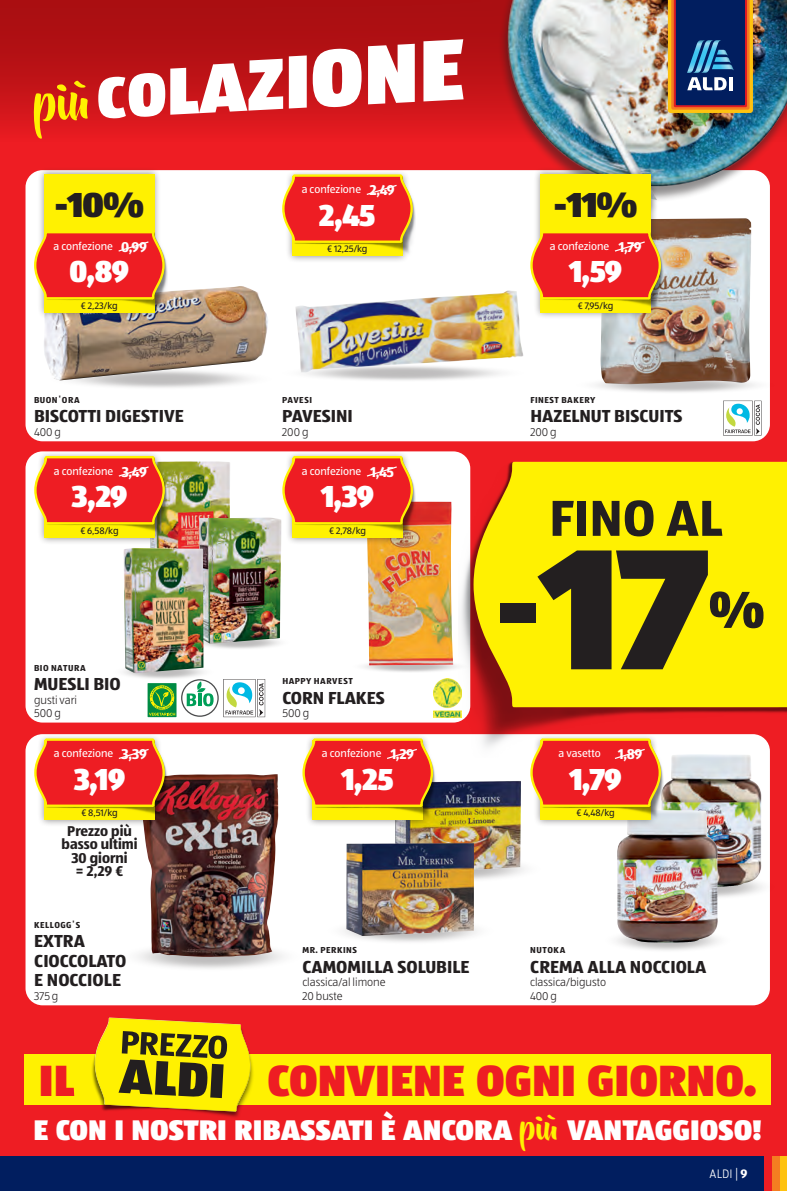
<style>
.page{position:relative;width:787px;height:1191px;background:#ee1d23}
.page>*{position:absolute;margin:0;border:0;box-sizing:border-box;transform-origin:0 0}
.co_Produktname{font:900 178.05px "ALDISUEDOT";color:#231f20}
.co_Produktname-2{font:700 52.35px "ALDISUEDOT";color:#231f20}
.t1{font:51px "Beyond The Mountains";color:#fff101;scale:.95 1}
.t2{font:900 45.3px "ALDISUEDOT";color:#ee1d23}
.t3{font:900 36px "ALDISUEDOT";color:#231f20}
.t4{font:900 31.5px "ALDISUEDOT";letter-spacing:-.035em;color:#fff;scale:.95 1}
.t5{font:900 29.4px "ALDISUEDOT";color:#fff}
.co_Produktname-3{font:700 18px/19.5px "ALDISUEDOT";color:#231f20}
.t6{font:700 14.7px "ALDISUEDOT";color:#231f20;scale:.95 1}
.t7{font:700 14.7px "ALDISUEDOT";letter-spacing:-.035em;color:#fff;scale:.95 1}
.t8{font:300 12.75px "ALDISUEDOT";color:#fff}
.co_Fliesstext{font:300 11.7px "ALDISUEDOT";color:#231f20}
.co_Fliesstext_Aufzaehlung_Vorteil{font:300 11.7px "ALDISUEDOT";color:#231f20}
.t9{font:11.1px "ALDISUEDOT";color:#fff}
.t10{font:9.75px "ALDISUEDOT";letter-spacing:-.015em;color:#231f20}
.co_Markennamen{font:700 9px "ALDISUEDOT";letter-spacing:.055em;color:#231f20}
.s1{font-family:"ALDISUEDOT";font-weight:900;font-size:60px;color:#fff}
.s2{font-family:"ALDISUEDOT";font-weight:900;font-size:63px;color:#fff}
.s3{font-family:"ALDISUEDOT";font-weight:900;font-size:69px;color:#fff}
.s4{font-family:"ALDISUEDOT";font-weight:900;font-size:72px;color:#fff}
.s5{font-family:"ALDISUEDOT";font-weight:900;font-size:75px;color:#fff}
.s6{font-family:"ALDISUEDOT";font-weight:900;font-size:78px;color:#fff}
.s7{font-family:"ALDISUEDOT";font-weight:900;font-size:84px;color:#fff}
.s8{font-family:"ALDISUEDOT";font-weight:900;font-size:87px;color:#fff}
.s9{font-family:"ALDISUEDOT";font-weight:900;font-size:90px;color:#fff}
.s10{font-size:117.9px}
.s11{font-family:"Beyond The Mountains";font-weight:400;font-size:33.3px;color:#fff101}
.s12{font-weight:700}
</style>
<div class="page">
<div style="left:0;top:0;width:787px;height:143px;background:linear-gradient(to bottom,#9f0c0f,#e21a20)"></div>
<div style="left:26px;top:734px;width:744px;height:271px;background:#fff;border-radius:17px"></div>
<div style="left:26px;top:170px;width:744px;height:271px;background:#fff;border-radius:17px"></div>
<div style="left:26px;top:451px;width:444px;height:271px;background:#fff;border-radius:17px"></div>
<img style="left:471px;top:0;width:316px;height:220px">
<div style="left:25px;top:1054px;width:745px;height:50px;background:#fff101"></div>
<img style="left:82px;top:1059px;width:181px;height:59px">
<svg style="left:94px;top:1017px;width:157px;height:95px"></svg>
<img style="left:138px;top:950px;width:145px;height:19px">
<img style="left:142px;top:774px;width:130px;height:182px">
<img style="left:366px;top:501px;width:87px;height:164px">
<img style="left:395px;top:781px;width:126px;height:92px">
<img style="left:346px;top:843px;width:128px;height:93px">
<img style="left:664px;top:757px;width:98px;height:130px">
<img style="left:150px;top:461px;width:80px;height:87px">
<img style="left:199px;top:517px;width:82px;height:127px">
<img style="left:124px;top:548px;width:79px;height:125px">
<img style="left:44px;top:286px;width:224px;height:94px">
<img style="left:618px;top:942px;width:99px;height:8px">
<img style="left:617px;top:810px;width:101px;height:132px">
<svg style="left:223px;top:679px;width:42px;height:38px"></svg>
<div style="left:181px;top:679px;width:38px;height:38px;border:1px solid #4b4c4d;border-radius:50%"></div>
<svg style="left:187px;top:681px;width:26px;height:25px"></svg>
<svg style="left:148px;top:683px;width:28px;height:34px"></svg>
<svg style="left:149px;top:684px;width:26px;height:26px"></svg>
<svg style="left:149px;top:686px;width:26px;height:29px"></svg>
<img style="left:295px;top:290px;width:228px;height:82px">
<img style="left:600px;top:218px;width:151px;height:166px">
<svg style="left:723px;top:401px;width:38px;height:34px"></svg>
<div style="left:285px;top:170px;width:125px;height:93px;background:#231f20;opacity:.5"></div>
<svg style="left:282px;top:173px;width:132px;height:83px;background:#ee5e31"></svg>
<div style="left:37px;top:451px;width:125px;height:94px;background:#231f20;opacity:.5"></div>
<svg style="left:34px;top:455px;width:132px;height:82px;background:#eb5a2a"></svg>
<div style="left:305px;top:734px;width:125px;height:93px;background:#231f20;opacity:.5"></div>
<svg style="left:302px;top:737px;width:132px;height:83px;background:#ec5c2d"></svg>
<div style="left:533px;top:734px;width:125px;height:93px;background:#231f20;opacity:.5"></div>
<svg style="left:530px;top:757px;width:132px;height:63px;background:#ed5c2a"></svg>
<img style="left:433px;top:679px;width:25px;height:38px">
<img style="left:458px;top:462px;width:329px;height:295px">
<div style="left:473px;top:462px;width:314px;height:246px;background:#fff101"></div>
<svg style="left:710px;top:591px;width:53px;height:37px;background:#877f11"></svg>
<div style="left:37px;top:167px;width:125px;height:153px;background:#231f20;opacity:.5"></div>
<svg style="left:34px;top:174px;width:132px;height:139px;background:#f4992a"></svg>
<div style="left:533px;top:167px;width:125px;height:153px;background:#231f20;opacity:.5"></div>
<svg style="left:529px;top:174px;width:133px;height:139px;background:#f09628"></svg>
<div style="left:285px;top:451px;width:125px;height:94px;background:#231f20;opacity:.5"></div>
<svg style="left:281px;top:455px;width:133px;height:82px;background:#ee5b2e"></svg>
<div style="left:37px;top:734px;width:125px;height:93px;background:#231f20;opacity:.5"></div>
<svg style="left:34px;top:737px;width:132px;height:83px;background:#ec5a2c"></svg>
<div style="left:0;top:1157px;width:787px;height:34px;background:#011e5f"></div>
<div style="left:764px;top:1157px;width:23px;height:34px;background:#fec210"></div>
<div style="left:764px;top:1157px;width:15px;height:34px;background:#f47d21"></div>
<div style="left:764px;top:1157px;width:8px;height:34px;background:#ee1d23"></div>
<svg style="left:668px;top:0;width:85px;height:113px;background:#4b485b"></svg>
<img style="left:714px;top:57px;width:17px;height:6px">
<img style="left:712px;top:64px;width:21px;height:6px">
<p class="t1" style="left:31px;top:74px;width:455px;rotate:-3deg">più<span class="s1">C</span><span class="s2">O</span><span class="s3">L</span><span class="s4">A</span><span class="s5">Z</span><span class="s6">I</span><span class="s7">O</span><span class="s8">N</span><span class="s9">E</span></p>
<p class="t3" style="left:54px;top:180px;width:91px">-10%</p>
<p class="t9" style="left:54px;top:239px;width:61px">a confezione</p>
<p class="t7" style="left:121px;top:237px;width:29px">0,99</p>
<p class="t4" style="left:70px;top:249px;width:64px">0,89</p>
<p class="t10" style="left:81px;top:299px;width:38px">€ 2,23/kg</p>
<p class="t9" style="left:302px;top:182px;width:61px">a confezione</p>
<p class="t7" style="left:370px;top:180px;width:28px">2,49</p>
<p class="t4" style="left:319px;top:193px;width:61px">2,45</p>
<p class="t10" style="left:327px;top:243px;width:42px">€ 12,25/kg</p>
<p class="t3" style="left:553px;top:180px;width:85px">-11%</p>
<p class="t9" style="left:550px;top:239px;width:61px">a confezione</p>
<p class="t7" style="left:619px;top:237px;width:26px">1,79</p>
<p class="t4" style="left:569px;top:249px;width:58px">1,59</p>
<p class="t10" style="left:578px;top:299px;width:37px">€ 7,95/kg</p>
<p class="co_Markennamen" style="left:34px;top:393px;width:47px">BUON΄ORA</p>
<p class="co_Produktname-3" style="left:34px;top:406px;width:151px">BISCOTTI DIGESTIVE</p>
<p class="co_Fliesstext" style="left:34px;top:424px;width:28px">400 g</p>
<p class="co_Markennamen" style="left:282px;top:393px;width:31px">PAVESI</p>
<p class="co_Produktname-3" style="left:282px;top:406px;width:72px">PAVESINI</p>
<p class="co_Fliesstext" style="left:282px;top:424px;width:28px">200 g</p>
<p class="co_Markennamen" style="left:530px;top:393px;width:67px">FINEST BAKERY</p>
<p class="co_Produktname-3" style="left:530px;top:406px;width:154px">HAZELNUT BISCUITS</p>
<p class="co_Fliesstext" style="left:530px;top:424px;width:28px">200 g</p>
<p class="t9" style="left:54px;top:464px;width:61px">a confezione</p>
<p class="t7" style="left:122px;top:462px;width:28px">3,49</p>
<p class="t9" style="left:302px;top:464px;width:61px">a confezione</p>
<p class="t7" style="left:370px;top:462px;width:26px">1,45</p>
<p class="t4" style="left:72px;top:474px;width:60px">3,29</p>
<p class="t10" style="left:80px;top:524px;width:40px">€ 6,58/kg</p>
<p class="co_Markennamen" style="left:34px;top:661px;width:53px">BIO NATURA</p>
<p class="co_Produktname-3" style="left:34px;top:673px;width:88px">MUESLI BIO</p>
<p class="co_Fliesstext_Aufzaehlung_Vorteil" style="left:34px;top:692px;width:45px">gusti vari</p>
<p class="co_Fliesstext" style="left:34px;top:706px;width:28px">500 g</p>
<p class="t4" style="left:321px;top:474px;width:57px">1,39</p>
<p class="t10" style="left:329px;top:524px;width:38px">€ 2,78/kg</p>
<p class="co_Markennamen" style="left:282px;top:675px;width:72px">HAPPY HARVEST</p>
<p class="co_Produktname-3" style="left:282px;top:687px;width:104px">CORN FLAKES</p>
<p class="co_Fliesstext" style="left:282px;top:706px;width:28px">500 g</p>
<p class="co_Produktname-2" style="left:549px;top:482px;width:175px">FINO AL</p>
<p class="co_Produktname" style="left:495px;top:484px;width:218px"><span class="s10">-</span>17</p>
<p class="t9" style="left:54px;top:746px;width:61px">a confezione</p>
<p class="t7" style="left:122px;top:744px;width:28px">3,39</p>
<p class="t9" style="left:322px;top:746px;width:61px">a confezione</p>
<p class="t7" style="left:391px;top:744px;width:26px">1,29</p>
<p class="t9" style="left:558px;top:746px;width:44px">a vasetto</p>
<p class="t7" style="left:618px;top:744px;width:27px">1,89</p>
<p class="t4" style="left:74px;top:756px;width:56px">3,19</p>
<p class="t4" style="left:341px;top:756px;width:57px">1,25</p>
<p class="t4" style="left:569px;top:756px;width:57px">1,79</p>
<p class="t10" style="left:81px;top:807px;width:38px">€ 8,51/kg</p>
<p class="t6" style="left:67px;top:821px;width:69px">Prezzo più</p>
<p class="t6" style="left:62px;top:834px;width:81px">basso ultimi</p>
<p class="t6" style="left:71px;top:848px;width:61px">30 giorni</p>
<p class="t6" style="left:76px;top:861px;width:51px">= 2,29 €</p>
<p class="t10" style="left:576px;top:807px;width:40px">€ 4,48/kg</p>
<p class="co_Markennamen" style="left:34px;top:918px;width:48px">KELLOGG΄S</p>
<p class="co_Produktname-3" style="left:34px;top:930px;width:93px">EXTRA<br>CIOCCOLATO</p>
<p class="co_Produktname-3" style="left:34px;top:969px;width:88px">E NOCCIOLE</p>
<p class="co_Fliesstext" style="left:34px;top:988px;width:26px">375 g</p>
<p class="co_Markennamen" style="left:302px;top:944px;width:56px">MR. PERKINS</p>
<p class="co_Produktname-3" style="left:302px;top:956px;width:168px">CAMOMILLA SOLUBILE</p>
<p class="co_Fliesstext" style="left:302px;top:974px;width:85px">classica/al limone</p>
<p class="co_Fliesstext" style="left:302px;top:988px;width:42px">20 buste</p>
<p class="co_Markennamen" style="left:530px;top:944px;width:37px">NUTOKA</p>
<p class="co_Produktname-3" style="left:530px;top:956px;width:178px">CREMA ALLA NOCCIOLA</p>
<p class="co_Fliesstext" style="left:530px;top:974px;width:77px">classica/bigusto</p>
<p class="co_Fliesstext" style="left:530px;top:988px;width:28px">400 g</p>
<p class="t2" style="left:39px;top:1049px;width:37px">IL</p>
<p class="t2" style="left:267px;top:1049px;width:491px">CONVIENE OGNI GIORNO.</p>
<p class="t5" style="left:33px;top:1109px;width:729px">E CON I NOSTRI RIBASSATI È ANCORA <span class="s11">più</span> VANTAGGIOSO!</p>
<p class="t8" style="left:709px;top:1165px;width:40px">ALDI | <span class="s12">9</span></p>
</div>
